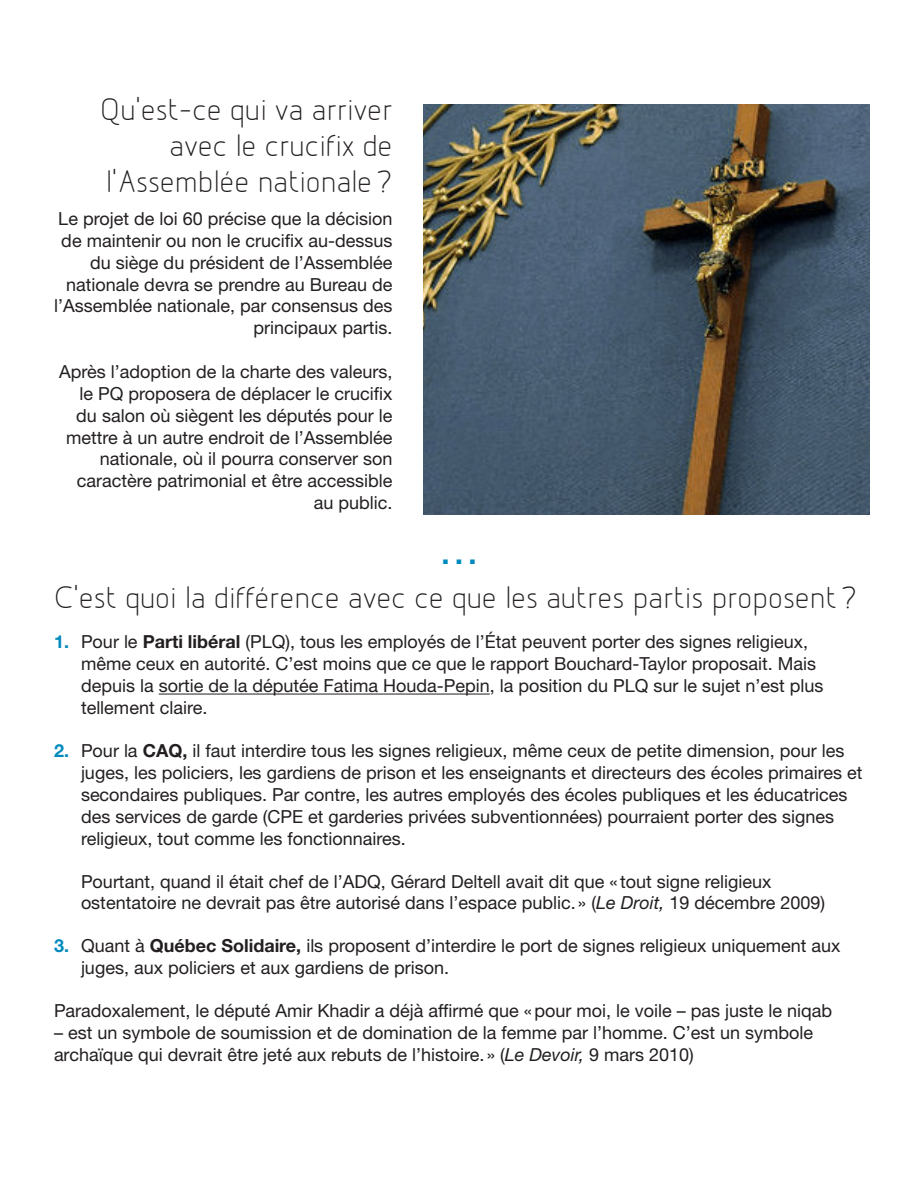
<style>
.page{position:relative;width:918px;height:1188px;background:#fff}
.page>*{position:absolute;margin:0;border:0;box-sizing:border-box;transform-origin:0 0}
.t1{font:40.5px "Helvetica Neue LT Std";color:#008abd}
.titres{font:33px/36px "Designio";color:#231f20;text-align:right}
.t2{font:18px/21.9px "Helvetica Neue LT Std";color:#231f20}
.s1{font-weight:700;color:#008abd}
.s2{font-weight:700}
.s3{font-style:italic}
</style>
<div class="page">
<hr style="left:159px;top:694px;width:331px;height:1px;background:#231f20">
<img style="left:423px;top:104px;width:446px;height:411px">
<p class="titres" style="left:100px;top:93px;width:294px">Qu’est-ce qui va arriver avec le crucifix de l’Assemblée nationale ?</p>
<p class="t2" style="left:54px;top:207px;width:340px;text-align:right">Le projet de loi 60 précise que la décision de maintenir ou non le crucifix au-dessus du siège du président de l’Assemblée nationale devra se prendre au Bureau de l’Assemblée nationale, par consensus des principaux partis.</p>
<p class="t2" style="left:59px;top:360px;width:335px;text-align:right">Après l’adoption de la charte des valeurs, le PQ proposera de déplacer le crucifix du salon où siègent les députés pour le mettre à un autre endroit de l’Assemblée nationale, où il pourra conserver son caractère patrimonial et être accessible au public.</p>
<p class="t1" style="left:439px;top:525px;width:42px">…</p>
<p class="titres" style="left:54px;top:580px;width:804px">C’est quoi la différence avec ce que les autres partis proposent ?</p>
<p class="t2" style="left:81px;top:631px;width:744px;text-indent:-27px"><span class="s1">1.</span> Pour le <span class="s2">Parti libéral</span> (PLQ), tous les employés de l’État peuvent porter des signes religieux, même ceux en autorité. C’est moins que ce que le rapport Bouchard-Taylor proposait. Mais depuis la sortie de la députée Fatima Houda-Pepin, la position du PLQ sur le sujet n’est plus tellement claire.</p>
<p class="t2" style="left:81px;top:739px;width:783px;text-indent:-27px"><span class="s1">2.</span> Pour la <span class="s2">CAQ,</span> il faut interdire tous les signes religieux, même ceux de petite dimension, pour les juges, les policiers, les gardiens de prison et les enseignants et directeurs des écoles primaires et secondaires publiques. Par contre, les autres employés des écoles publiques et les éducatrices des services de garde (CPE et garderies privées subventionnées) pourraient porter des signes religieux, tout comme les fonctionnaires.</p>
<p class="t2" style="left:81px;top:870px;width:746px">Pourtant, quand il était chef de l’ADQ, Gérard Deltell avait dit que « tout signe religieux ostentatoire ne devrait pas être autorisé dans l’espace public. » (<span class="s3">Le Droit,</span> 19 décembre 2009)</p>
<p class="t2" style="left:81px;top:935px;width:761px;text-indent:-27px"><span class="s1">3.</span> Quant à <span class="s2">Québec Solidaire,</span> ils proposent d’interdire le port de signes religieux uniquement aux juges, aux policiers et aux gardiens de prison.</p>
<p class="t2" style="left:54px;top:1000px;width:780px">Paradoxalement, le député Amir Khadir a déjà affirmé que «pour moi, le voile – pas juste le niqab</p>
<p class="t2" style="left:54px;top:1021px;width:761px">– est un symbole de soumission et de domination de la femme par l’homme. C’est un symbole archaïque qui devrait être jeté aux rebuts de l’histoire. » (<span class="s3">Le Devoir,</span> 9 mars 2010)</p>
</div>
